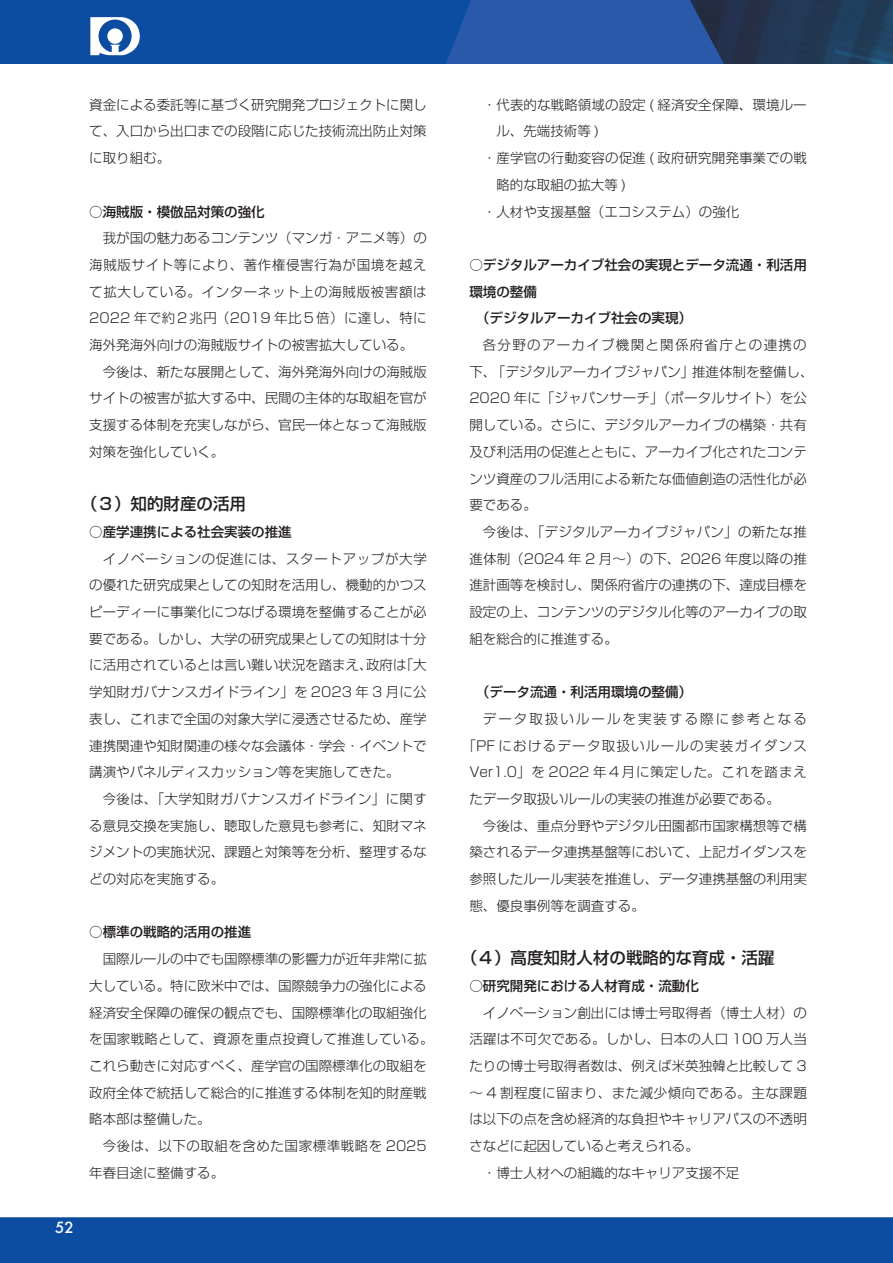
<style>
.page{position:relative;width:893px;height:1263px;background:#fff}
.page>*{position:absolute;margin:0;border:0;box-sizing:border-box;transform-origin:0 0}
.見出し_中{font:500 16.5px "Shin Go Pr 5";color:#231f20}
.t1{font:500 15px "Futura";color:#fff}
.本文{font:300 13.5px/26.7px "Shin Go Pr 5";color:#231f20;text-align:justify}
.見出し_小{font:500 13.5px/26.7px "Shin Go Pr 5";color:#231f20}
.本文2下げ1頭出{font:300 13.5px/26.7px "Shin Go Pr 5";letter-spacing:.005em;color:#231f20}
.本文-2{font:300 13.5px/26.7px "Shin Go Pr 5";letter-spacing:.04em;color:#231f20}
.本文-3{font:500 13.5px "Shin Go Pr 5";color:#231f20}
.本文-4{font:300 13.5px "Shin Go Pr 5";letter-spacing:.065em;color:#231f20}
.本文-5{font:300 13.5px "Shin Go Pr 5";letter-spacing:.09em;color:#231f20}
.本文-6{font:300 13.5px "Shin Go Pr 5";letter-spacing:.15em;color:#231f20}
</style>
<div class="page">
<div style="left:0;top:1217px;width:893px;height:46px;background:#0d4da1"></div>
<img style="left:724px;top:0;width:169px;height:64px">
<svg style="left:476px;top:0;width:248px;height:64px;background:#2855a1"></svg>
<svg style="left:0;top:0;width:476px;height:64px;background:#1754a4"></svg>
<p class="t1" style="left:55px;top:1217px;width:20px">52</p>
<p class="本文" style="left:89px;top:90px;width:339px">資金による委託等に基づく研究開発プロジェクトに関して、入口から出口までの段階に応じた技術流出防止対策に取り組む。</p>
<p class="見出し_小" style="left:89px;top:197px;width:177px">○海賊版・模倣品対策の強化</p>
<p class="本文" style="left:89px;top:223px;width:339px;text-indent:14px">我が国の魅力あるコンテンツ（マンガ・アニメ等）の海賊版サイト等により、著作権侵害行為が国境を越えて拡大している。インターネット上の海賊版被害額は2022 年で約２兆円 （2019 年比５倍）に達し、特に海外発海外向けの海賊版サイトの被害拡大している。</p>
<p class="本文" style="left:89px;top:357px;width:339px;text-indent:14px">今後は、新たな展開として、海外発海外向けの海賊版サイトの被害が拡大する中、民間の主体的な取組を官が支援する体制を充実しながら、官民一体となって海賊版対策を強化していく。</p>
<p class="見出し_中" style="left:81px;top:490px;width:166px">（３）知的財産の活用</p>
<p class="見出し_小" style="left:89px;top:517px;width:204px">○産学連携による社会実装の推進</p>
<p class="本文" style="left:89px;top:544px;width:339px;text-indent:14px">イノベーションの促進には、スタートアップが大学の優れた研究成果としての知財を活用し、機動的かつスピーディーに事業化につなげる環境を整備することが必要である。しかし、大学の研究成果としての知財は十分に活用されているとは言い難い状況を踏まえ、政府は「大学知財ガバナンスガイドライン」を 2023 年 3 月に公表し、これまで全国の対象大学に浸透させるため、産学連携関連や知財関連の様々な会議体・学会・イベントで講演やパネルディスカッション等を実施してきた。</p>
<p class="本文" style="left:89px;top:784px;width:339px;text-indent:14px">今後は、「大学知財ガバナンスガイドライン」に関する意見交換を実施し、聴取した意見も参考に、知財マネジメントの実施状況、課題と対策等を分析、整理するなどの対応を実施する。</p>
<p class="見出し_小" style="left:89px;top:918px;width:163px">○標準の戦略的活用の推進</p>
<p class="本文" style="left:89px;top:944px;width:346px;text-align:left;text-indent:14px">国際ルールの中でも国際標準の影響力が近年非常に拡大している。特に欧米中では、国際競争力の強化による経済安全保障の確保の観点でも、国際標準化の取組強化を国家戦略として、資源を重点投資して推進している。これら動きに対応すべく、産学官の国際標準化の取組を政府全体で統括して総合的に推進する体制を知的財産戦略本部は整備した。</p>
<p class="本文-2" style="left:89px;top:1131px;width:339px;text-indent:14px">今後は、以下の取組を含めた国家標準戦略を 2025年春目途に整備する。</p>
<p class="本文2下げ1頭出" style="left:496px;top:90px;width:312px;text-indent:-14px">・代表的な戦略領域の設定 ( 経済安全保障、環境ルール、先端技術等 )</p>
<p class="本文2下げ1頭出" style="left:496px;top:143px;width:312px;text-indent:-14px">・産学官の行動変容の促進 ( 政府研究開発事業での戦略的な取組の拡大等 )</p>
<p class="本文2下げ1頭出" style="left:483px;top:197px;width:258px">・人材や支援基盤（エコシステム）の強化</p>
<p class="見出し_小" style="left:469px;top:250px;width:339px">○デジタルアーカイブ社会の実現とデータ流通・利活用環境の整備</p>
<p class="本文-3" style="left:476px;top:307px;width:217px">（デジタルアーカイブ社会の実現）</p>
<p class="本文" style="left:469px;top:330px;width:346px;text-align:left;text-indent:14px">各分野のアーカイブ機関と関係府省庁との連携の下、 「デジタルアーカイブジャパン」推進体制を整備し、<br>2020 年に「ジャパンサーチ」（ポータルサイト）を公開している。さらに、デジタルアーカイブの構築・共有及び利活用の促進とともに、アーカイブ化されたコンテンツ資産のフル活用による新たな価値創造の活性化が必要である。</p>
<p class="本文" style="left:469px;top:517px;width:339px;text-indent:14px">今後は、「デジタルアーカイブジャパン」の新たな推進体制（2024 年 2 月～）の下、2026 年度以降の推進計画等を検討し、関係府省庁の連携の下、達成目標を設定の上、コンテンツのデジタル化等のアーカイブの取組を総合的に推進する。</p>
<p class="本文-3" style="left:476px;top:681px;width:217px">（データ流通・利活用環境の整備）</p>
<p class="本文-6" style="left:483px;top:708px;width:325px">データ取扱いルールを実装する際に参考となる</p>
<p class="本文-5" style="left:463px;top:734px;width:346px">「PF におけるデータ取扱いルールの実装ガイダンス</p>
<p class="本文-4" style="left:469px;top:761px;width:339px">Ver1.0」を 2022 年４月に策定した。これを踏まえ</p>
<p class="本文" style="left:469px;top:784px;width:312px">たデータ取扱いルールの実装の推進が必要である。</p>
<p class="本文" style="left:469px;top:811px;width:339px;text-indent:14px">今後は、重点分野やデジタル田園都市国家構想等で構築されるデータ連携基盤等において、上記ガイダンスを参照したルール実装を推進し、データ連携基盤の利用実態、優良事例等を調査する。</p>
<p class="見出し_中" style="left:461px;top:944px;width:315px">（４）高度知財人材の戦略的な育成・活躍</p>
<p class="見出し_小" style="left:469px;top:971px;width:231px">○研究開発における人材育成・流動化</p>
<p class="本文" style="left:469px;top:998px;width:339px;text-indent:14px">イノベーション創出には博士号取得者（博士人材）の活躍は不可欠である。しかし、日本の人口 100 万人当たりの博士号取得者数は、例えば米英独韓と比較して 3～ 4 割程度に留まり、また減少傾向である。主な課題は以下の点を含め経済的な負担やキャリアパスの不透明さなどに起因していると考えられる。</p>
<p class="本文" style="left:483px;top:1158px;width:258px">・博士人材への組織的なキャリア支援不足</p>
</div>
